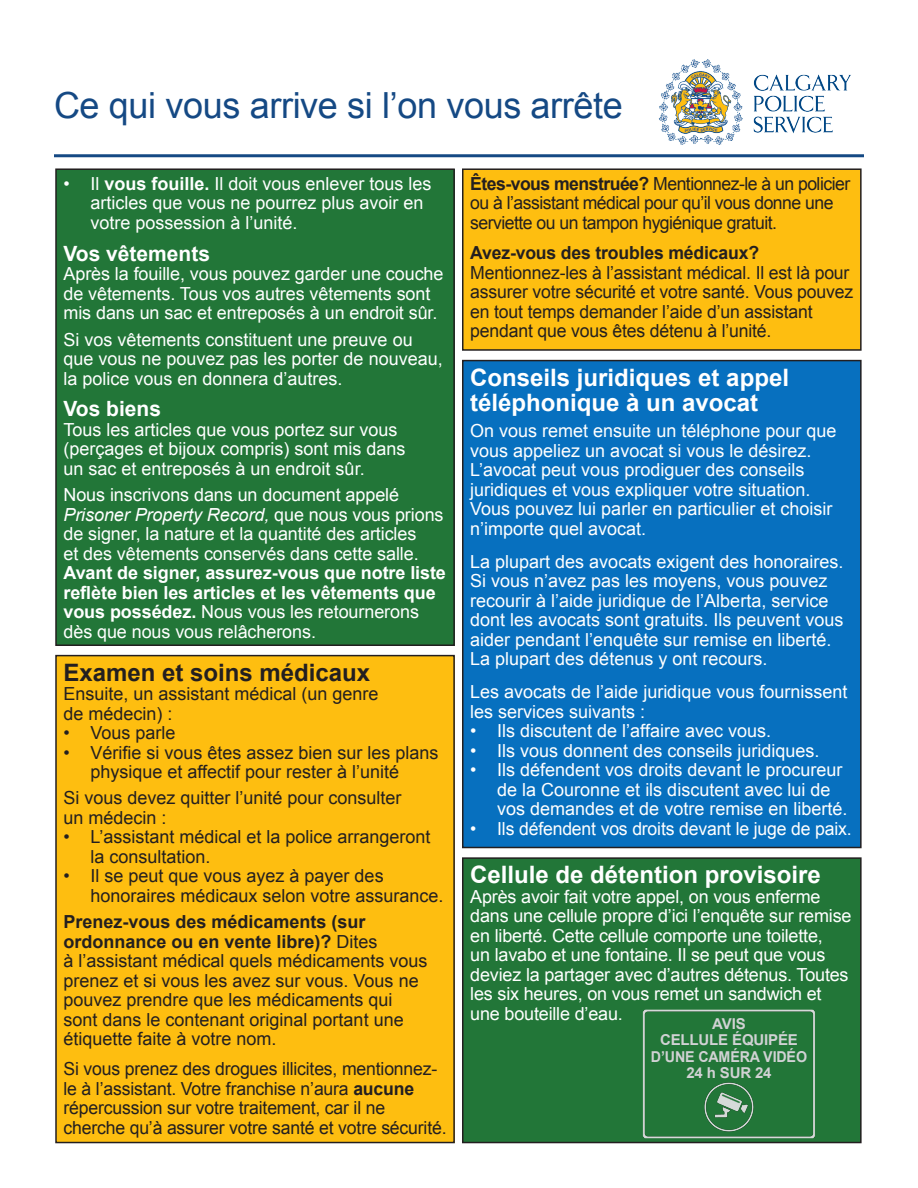
<style>
.page{position:relative;width:918px;height:1188px;background:#fff}
.page>*{position:absolute;margin:0;border:0;box-sizing:border-box;transform-origin:0 0}
.t1{font:36px "Arial";letter-spacing:-.01em;color:#154984}
.t2{font:700 24px/25.5px "Arial";color:#fff}
.t3{font:700 24px "Arial";color:#231f20}
.t4{font:700 21px "Arial";color:#fff}
.t5{font:18px/19.5px "Arial";color:#fff}
.t6{font:18px/19.5px "Arial";color:#231f20}
.t7{font:18px/19.5px "Arial";letter-spacing:-.03em;color:#231f20}
.t8{font:700 15px "Arial";letter-spacing:-.01em;color:#d1d2d4}
.t9{font:700 15px "Arial";letter-spacing:-.01em;color:#d1d2d4;scale:.95 1}
.s1{font-weight:700}
.s2{font-style:italic}
</style>
<div class="page">
<div style="left:463px;top:169px;width:398px;height:181px;background:#febe10"></div>
<div style="left:462px;top:168px;width:400px;height:183px;border:2px solid #231f20"></div>
<div style="left:463px;top:361px;width:398px;height:487px;background:#0770bf"></div>
<div style="left:462px;top:360px;width:400px;height:488px;border:2px solid #231f20"></div>
<div style="left:463px;top:858px;width:398px;height:285px;background:#227638"></div>
<div style="left:462px;top:857px;width:400px;height:286px;border:2px solid #231f20"></div>
<div style="left:56px;top:169px;width:398px;height:476px;background:#227638"></div>
<div style="left:55px;top:168px;width:400px;height:478px;border:2px solid #231f20"></div>
<div style="left:56px;top:656px;width:398px;height:487px;background:#febe10"></div>
<div style="left:55px;top:655px;width:400px;height:488px;border:2px solid #231f20"></div>
<img style="left:658px;top:59px;width:193px;height:86px">
<hr style="left:54px;top:154px;width:810px;height:3px;background:#154984">
<img style="left:643px;top:1009px;width:172px;height:130px">
<p class="t1" style="left:54px;top:82px;width:570px">Ce qui vous arrive si l’on vous arrête</p>
<p class="t5" style="left:91px;top:174px;width:343px;text-indent:-27px">• Il <span class="s1">vous fouille.</span> Il doit vous enlever tous les articles que vous ne pourrez plus avoir en votre possession à l’unité.</p>
<p class="t4" style="left:64px;top:240px;width:148px">Vos vêtements</p>
<p class="t5" style="left:64px;top:264px;width:382px">Après la fouille, vous pouvez garder une couche de vêtements. Tous vos autres vêtements sont mis dans un sac et entreposés à un endroit sûr.</p>
<p class="t5" style="left:64px;top:330px;width:381px">Si vos vêtements constituent une preuve ou que vous ne pouvez pas les porter de nouveau, la police vous en donnera d’autres.</p>
<p class="t4" style="left:64px;top:395px;width:99px">Vos biens</p>
<p class="t5" style="left:64px;top:420px;width:344px">Tous les articles que vous portez sur vous (perçages et bijoux compris) sont mis dans un sac et entreposés à un endroit sûr.</p>
<p class="t5" style="left:64px;top:485px;width:384px">Nous inscrivons dans un document appelé <span class="s2">Prisoner Property Record,</span> que nous vous prions de signer, la nature et la quantité des articles<br>et des vêtements conservés dans cette salle.<br><span class="s1">Avant de signer, assurez-vous que notre liste reflète bien les articles et les vêtements que vous possédez.</span> Nous vous les retournerons dès que nous vous relâcherons.</p>
<p class="t3" style="left:64px;top:656px;width:308px">Examen et soins médicaux</p>
<p class="t6" style="left:64px;top:684px;width:317px">Ensuite, un assistant médical (un genre de médecin) :</p>
<p class="t6" style="left:64px;top:723px;width:114px">• Vous parle</p>
<p class="t6" style="left:91px;top:743px;width:350px;text-indent:-27px">• Vérifie si vous êtes assez bien sur les plans physique et affectif pour rester à l’unité</p>
<p class="t6" style="left:64px;top:788px;width:340px">Si vous devez quitter l’unité pour consulter un médecin :</p>
<p class="t6" style="left:91px;top:827px;width:342px;text-indent:-27px">• L’assistant médical et la police arrangeront la consultation.</p>
<p class="t6" style="left:91px;top:866px;width:355px;text-indent:-27px">• Il se peut que vous ayez à payer des honoraires médicaux selon votre assurance.</p>
<p class="t6" style="left:64px;top:912px;width:366px"><span class="s1">Prenez-vous des médicaments (sur ordonnance ou en vente libre)?</span> Dites<br>à l’assistant médical quels médicaments vous prenez et si vous les avez sur vous. Vous ne pouvez prendre que les médicaments qui sont dans le contenant original portant une étiquette faite à votre nom.</p>
<p class="t6" style="left:64px;top:1060px;width:385px">Si vous prenez des drogues illicites, mentionnez&shy;le à l’assistant. Votre franchise n’aura <span class="s1">aucune </span>répercussion sur votre traitement, car il ne cherche qu’à assurer votre santé et votre sécurité.</p>
<p class="t7" style="left:470px;top:174px;width:382px"><span class="s1">Êtes-vous menstruée?</span> Mentionnez-le à un policier ou à l’assistant médical pour qu’il vous donne une serviette ou un tampon hygiénique gratuit.</p>
<p class="t6" style="left:470px;top:243px;width:385px"><span class="s1">Avez-vous des troubles médicaux?<br></span>Mentionnez-les à l’assistant médical. Il est là pour assurer votre sécurité et votre santé. Vous pouvez en tout temps demander l’aide d’un assistant pendant que vous êtes détenu à l’unité.</p>
<p class="t2" style="left:470px;top:365px;width:320px">Conseils juridiques et appel téléphonique à un avocat</p>
<p class="t5" style="left:470px;top:421px;width:368px">On vous remet ensuite un téléphone pour que vous appeliez un avocat si vous le désirez.<br>L’avocat peut vous prodiguer des conseils juridiques et vous expliquer votre situation.<br>Vous pouvez lui parler en particulier et choisir n’importe quel avocat.</p>
<p class="t5" style="left:470px;top:552px;width:375px">La plupart des avocats exigent des honoraires.<br>Si vous n’avez pas les moyens, vous pouvez recourir à l’aide juridique de l’Alberta, service dont les avocats sont gratuits. Ils peuvent vous aider pendant l’enquête sur remise en liberté.<br>La plupart des détenus y ont recours.</p>
<p class="t5" style="left:470px;top:682px;width:379px">Les avocats de l’aide juridique vous fournissent les services suivants :</p>
<p class="t5" style="left:470px;top:721px;width:302px">• Ils discutent de l’affaire avec vous.</p>
<p class="t5" style="left:470px;top:741px;width:351px">• Ils vous donnent des conseils juridiques.</p>
<p class="t5" style="left:497px;top:760px;width:352px;text-indent:-27px">• Ils défendent vos droits devant le procureur de la Couronne et ils discutent avec lui de vos demandes et de votre remise en liberté.</p>
<p class="t5" style="left:470px;top:819px;width:383px">• Ils défendent vos droits devant le juge de paix.</p>
<p class="t2" style="left:470px;top:863px;width:352px">Cellule de détention provisoire</p>
<p class="t5" style="left:470px;top:887px;width:383px">Après avoir fait votre appel, on vous enferme dans une cellule propre d’ici l’enquête sur remise en liberté. Cette cellule comporte une toilette,<br>un lavabo et une fontaine. Il se peut que vous deviez la partager avec d’autres détenus. Toutes les six heures, on vous remet un sandwich et une bouteille d’eau.</p>
<p class="t8" style="left:712px;top:1014px;width:35px">AVIS</p>
<p class="t8" style="left:660px;top:1030px;width:139px">CELLULE ÉQUIPÉE</p>
<p class="t9" style="left:651px;top:1047px;width:166px">D’UNE CAMÉRA VIDÉO</p>
<p class="t8" style="left:686px;top:1063px;width:87px">24 h SUR 24</p>
</div>
